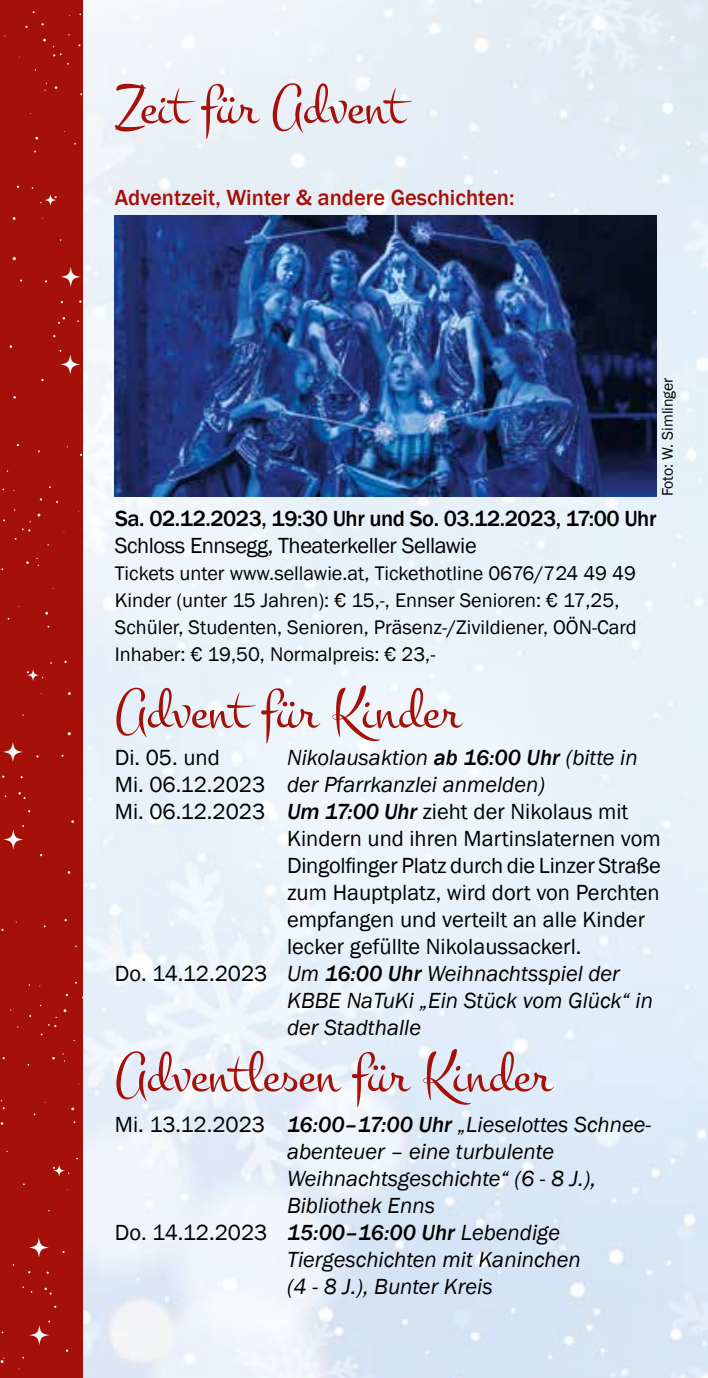
<style>
.page{position:relative;width:708px;height:1378px;background:#fff}
.page>*{position:absolute;margin:0;border:0;box-sizing:border-box;transform-origin:0 0}
.t1{font:58.5px "Montez";color:#a51008}
.t2{font:22.5px/27px "Franklin Gothic";color:#000}
.t3{font:italic 22.5px/27px "Franklin Gothic";color:#000}
.t4{font:500 22.5px "Franklin Gothic";letter-spacing:-.02em;color:#000}
.t5{font:500 22.5px "Franklin Gothic";color:#a51008}
.t6{font:22.5px "Franklin Gothic";letter-spacing:-.02em;color:#000}
.t7{font:20.25px/27px "Franklin Gothic";color:#000}
.t8{font:15.75px "Franklin Gothic";color:#000}
.s1{font-style:italic}
.s2{font-weight:500;font-style:italic}
.s3{font-weight:500}
</style>
<div class="page">
<img style="left:83px;top:0;width:625px;height:1378px">
<div style="left:0;top:0;width:83px;height:1378px;background:#a51008"></div>
<svg style="left:58px;top:317px;width:7px;height:7px"></svg>
<svg style="left:61px;top:267px;width:20px;height:20px"></svg>
<svg style="left:60px;top:354px;width:20px;height:20px"></svg>
<svg style="left:44px;top:194px;width:12px;height:12px"></svg>
<svg style="left:18px;top:792px;width:8px;height:7px"></svg>
<svg style="left:3px;top:742px;width:20px;height:20px"></svg>
<svg style="left:3px;top:829px;width:20px;height:20px"></svg>
<svg style="left:27px;top:669px;width:12px;height:12px"></svg>
<svg style="left:44px;top:1287px;width:8px;height:7px"></svg>
<svg style="left:29px;top:1237px;width:20px;height:20px"></svg>
<svg style="left:29px;top:1325px;width:20px;height:20px"></svg>
<svg style="left:53px;top:1164px;width:12px;height:12px"></svg>
<img style="left:115px;top:215px;width:542px;height:281px">
<h1 class="t1" style="left:115px;top:70px;width:291px">Zeit für Advent</h1>
<p class="t5" style="left:115px;top:184px;width:401px">Adventzeit, Winter &amp; andere Geschichten:</p>
<p class="t8" style="left:658px;top:496px;width:120px;rotate:-90deg">Foto: W. Simlinger</p>
<p class="t4" style="left:115px;top:504px;width:543px">Sa. 02.12.2023, 19:30 Uhr und So. 03.12.2023, 17:00 Uhr</p>
<p class="t6" style="left:115px;top:531px;width:363px">Schloss Ennsegg, Theaterkeller Sellawie</p>
<p class="t7" style="left:115px;top:560px;width:523px">Tickets unter www.sellawie.at, Tickethotline 0676/724 49 49<br>Kinder (unter 15 Jahren): € 15,-, Ennser Senioren: € 17,25, Schüler, Studenten, Senioren, Präsenz-/Zivildiener, OÖN-Card Inhaber: € 19,50, Normalpreis: € 23,-</p>
<h1 class="t1" style="left:115px;top:674px;width:347px">Advent für Kinder</h1>
<p class="t2" style="left:115px;top:745px;width:152px">Di. 05. und<br>Mi. 06.12.2023<br>Mi. 06.12.2023</p>
<p class="t2" style="left:115px;top:961px;width:154px">Do. 14.12.2023</p>
<p class="t2" style="left:287px;top:745px;width:375px"><span class="s1">Nikolausaktion</span> <span class="s2">ab 16:00 Uhr</span> <span class="s1">(bitte in der Pfarrkanzlei anmelden)<br></span><span class="s2">Um 17:00 Uhr</span> zieht der Nikolaus mit Kindern und ihren Martinslaternen vom Dingolfinger Platz durch die Linzer Straße zum Hauptplatz, wird dort von Perchten empfangen und verteilt an alle Kinder lecker gefüllte Nikolaussackerl.<br><span class="s1">Um</span> <span class="s2">16:00 Uhr</span> <span class="s1">Weihnachtsspiel der KBBE NaTuKi „Ein Stück vom Glück“ in der Stadthalle</span></p>
<h1 class="t1" style="left:115px;top:1038px;width:438px">Adventlesen für Kinder</h1>
<p class="t2" style="left:115px;top:1111px;width:152px">Mi. 13.12.2023</p>
<p class="t2" style="left:115px;top:1219px;width:154px">Do. 14.12.2023</p>
<p class="t3" style="left:287px;top:1111px;width:366px"><span class="s3">16:00–17:00 Uhr</span> „Lieselottes Schnee&shy;abenteuer – eine turbulente<br>Weihnachtsgeschichte“ (6 - 8 J.),<br>Bibliothek Enns<br><span class="s3">15:00–16:00 Uhr</span> Lebendige<br>Tiergeschichten mit Kaninchen<br>(4 - 8 J.), Bunter Kreis</p>
</div>
